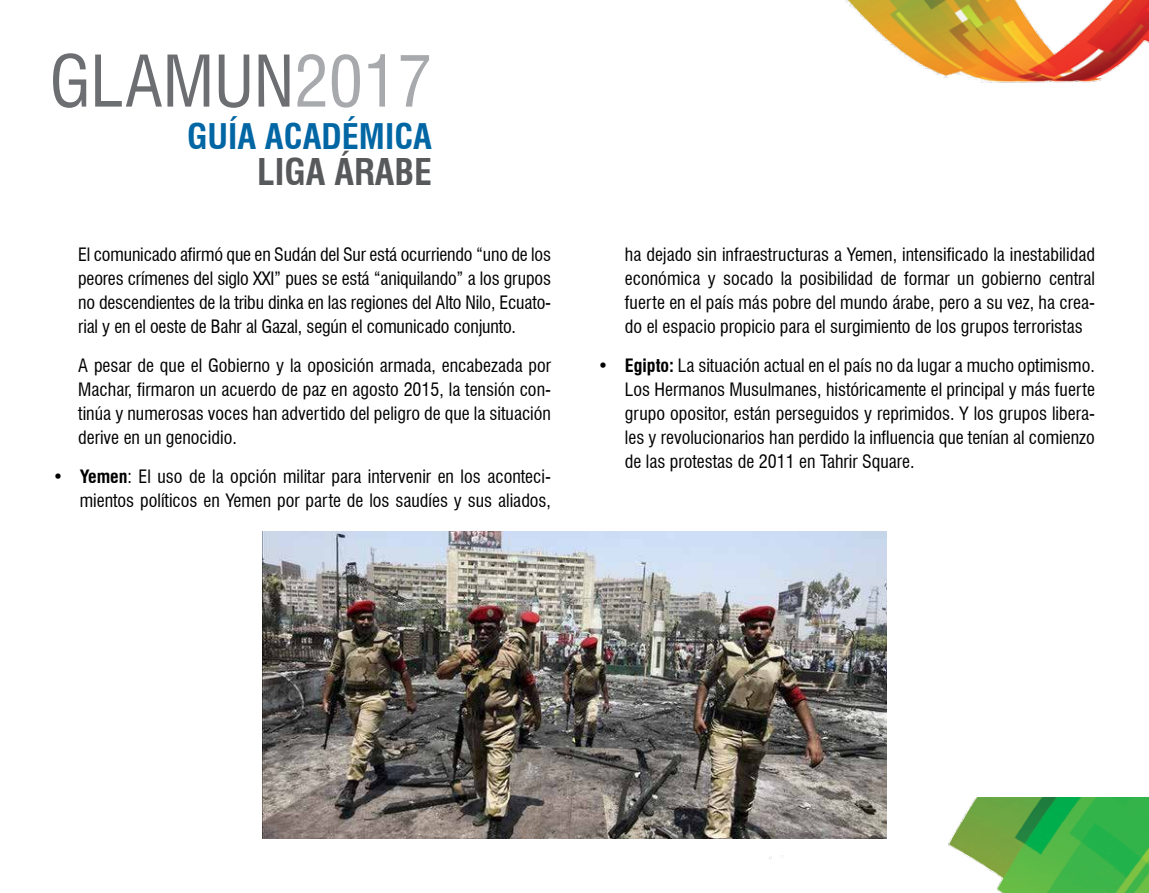
<style>
.page{position:relative;width:1149px;height:893px;background:#fff}
.page>*{position:absolute;margin:0;border:0;box-sizing:border-box;transform-origin:0 0}
.t1{font:condensed 69.15px "Swiss 721 BT";color:#6d6e71}
.t2{font:700 condensed 36px "Swiss 721 BT";color:#58595b}
.t3{font:700 condensed 34.5px "Swiss 721 BT";color:#0066a4}
.t4{font:condensed 18px/24px "Swiss 721 BT";color:#000;text-align:justify}
.s1{color:#a7a9ac}
.s2{font-weight:700}
</style>
<div class="page">
<img style="left:845px;top:0;width:303px;height:83px">
<img style="left:769px;top:798px;width:379px;height:95px">
<img style="left:262px;top:531px;width:624px;height:308px">
<h1 class="t1" style="left:49px;top:40px;width:384px">GLAMUN<span class="s1">2017</span></h1>
<h3 class="t3" style="left:187px;top:115px;width:246px">GUÍA ACADÉMICA</h3>
<h2 class="t2" style="left:257px;top:150px;width:176px">LIGA ÁRABE</h2>
<p class="t4" style="left:78px;top:243px;width:474px">El comunicado afirmó que en Sudán del Sur está ocurriendo “uno de los peores crímenes del siglo XXI” pues se está “aniquilando” a los grupos no descendientes de la tribu dinka en las regiones del Alto Nilo, Ecuato&shy;rial y en el oeste de Bahr al Gazal, según el comunicado conjunto.</p>
<p class="t4" style="left:78px;top:354px;width:474px">A pesar de que el Gobierno y la oposición armada, encabezada por Machar, firmaron un acuerdo de paz en agosto 2015, la tensión con&shy;tinúa y numerosas voces han advertido del peligro de que la situación derive en un genocidio.</p>
<p class="t4" style="left:53px;top:465px;width:499px;text-align:right"><span class="s2">• Yemen</span>: El uso de la opción militar para intervenir en los aconteci&shy;mientos políticos en Yemen por parte de los saudíes y sus aliados,</p>
<p class="t4" style="left:624px;top:243px;width:471px">ha dejado sin infraestructuras a Yemen, intensificado la inestabilidad económica y socado la posibilidad de formar un gobierno central fuerte en el país más pobre del mundo árabe, pero a su vez, ha crea&shy;do el espacio propicio para el surgimiento de los grupos terroristas</p>
<p class="t4" style="left:624px;top:354px;width:471px;text-indent:-27px"><span class="s2">• Egipto:</span> La situación actual en el país no da lugar a mucho optimismo.<br>Los Hermanos Musulmanes, históricamente el principal y más fuerte grupo opositor, están perseguidos y reprimidos. Y los grupos libera&shy;les y revolucionarios han perdido la influencia que tenían al comienzo de las protestas de 2011 en Tahrir Square.</p>
</div>
